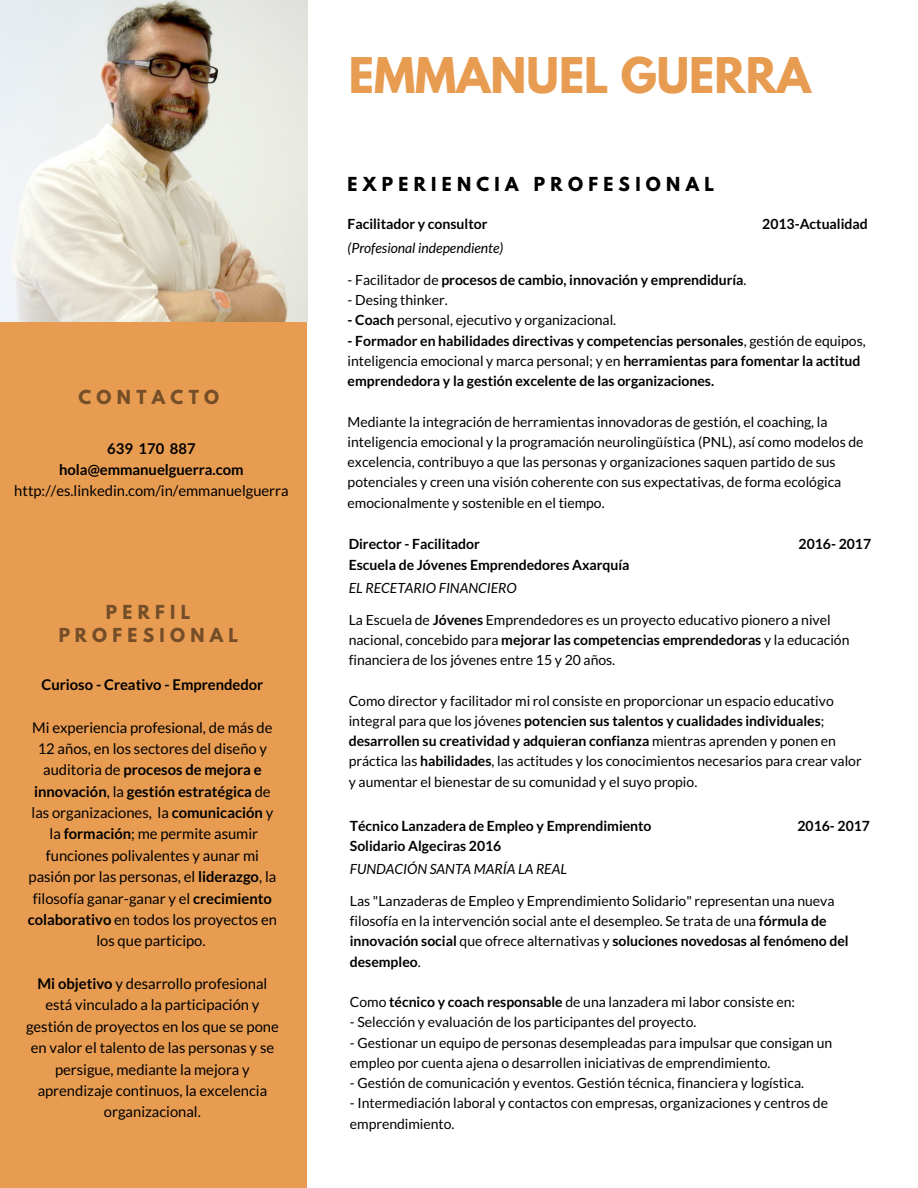
<style>
.page{position:relative;width:918px;height:1188px;background:#fff}
.page>*{position:absolute;margin:0;border:0;box-sizing:border-box;transform-origin:0 0}
.t1{font:700 43.65px "League Spartan";color:#e89c51}
.t2{font:700 17.1px/23.7px "League Spartan";letter-spacing:.31em;color:#000;text-align:center}
.t3{font:14.85px/21.3px "Lato";color:#000;text-align:center}
.t4{font:700 14.85px/21.3px "Lato";color:#000;text-align:center}
.t5{font:13.95px/20.2px "Lato";color:#000}
.t6{font:700 13.95px/20.2px "Lato";color:#000}
.t7{font:italic 13.95px "Lato";color:#000}
.s1{font-weight:700}
.s2{font-weight:400}
</style>
<div class="page">
<div style="left:0;top:0;width:307px;height:1188px;background:#e89c51"></div>
<img style="left:0;top:0;width:307px;height:322px">
<p class="t2" style="left:78px;top:387px;width:142px">CONTACTO</p>
<p class="t4" style="left:59px;top:437px;width:186px">639 170 887 hola@emmanuelguerra.com</p>
<p class="t3" style="left:14px;top:480px;width:276px">http://es.linkedin.com/in/emmanuelguerra</p>
<p class="t2" style="left:58px;top:602px;width:182px">PERFIL<br>PROFESIONAL</p>
<p class="t4" style="left:42px;top:673px;width:223px">Curioso - Creativo - Emprendedor</p>
<p class="t3" style="left:28px;top:716px;width:251px">Mi experiencia profesional, de más de 12 años, en los sectores del diseño y auditoria de <span class="s1">procesos de mejora e innovación</span>, la <span class="s1">gestión estratégica</span> de las organizaciones, la <span class="s1">comunicación</span> y la <span class="s1">formación</span>; me permite asumir funciones polivalentes y aunar mi pasión por las personas, el <span class="s1">liderazgo</span>, la filosofía ganar-ganar y el <span class="s1">crecimiento colaborativo</span> en todos los proyectos en los que participo.</p>
<p class="t3" style="left:26px;top:973px;width:254px"><span class="s1">Mi objetivo</span> y desarrollo profesional está vinculado a la participación y gestión de proyectos en los que se pone en valor el talento de las personas y se persigue, mediante la mejora y aprendizaje continuos, la excelencia organizacional.</p>
<h1 class="t1" style="left:349px;top:53px;width:464px">EMMANUEL GUERRA</h1>
<p class="t2" style="left:348px;top:175px;width:368px">EXPERIENCIA PROFESIONAL</p>
<p class="t6" style="left:348px;top:213px;width:141px">Facilitador y consultor</p>
<p class="t7" style="left:348px;top:240px;width:157px">(Profesional independiente)</p>
<p class="t6" style="left:762px;top:213px;width:107px">2013-Actualidad</p>
<p class="t6" style="left:348px;top:269px;width:400px"><span class="s2">- Facilitador de</span> procesos de cambio, innovación y emprendiduría<span class="s2">.</span></p>
<p class="t5" style="left:348px;top:290px;width:102px">- Desing thinker.</p>
<p class="t5" style="left:348px;top:310px;width:270px"><span class="s1">- Coach</span> personal, ejecutivo y organizacional.</p>
<p class="t6" style="left:348px;top:330px;width:520px">- Formador en habilidades directivas y competencias personales<span class="s2">, gestión de equipos, inteligencia emocional y marca personal; y en</span> herramientas para fomentar la actitud emprendedora y la gestión excelente de las organizaciones.</p>
<p class="t5" style="left:348px;top:411px;width:518px">Mediante la integración de herramientas innovadoras de gestión, el coaching, la inteligencia emocional y la programación neurolingüística (PNL), así como modelos de excelencia, contribuyo a que las personas y organizaciones saquen partido de sus potenciales y creen una visión coherente con sus expectativas, de forma ecológica emocionalmente y sostenible en el tiempo.</p>
<p class="t6" style="left:349px;top:534px;width:282px">Director - Facilitador<br>Escuela de Jóvenes Emprendedores Axarquía</p>
<p class="t7" style="left:349px;top:579px;width:169px">EL RECETARIO FINANCIERO</p>
<p class="t6" style="left:799px;top:534px;width:74px">2016- 2017</p>
<p class="t5" style="left:349px;top:609px;width:502px">La Escuela de <span class="s1">Jóvenes</span> Emprendedores es un proyecto educativo pionero a nivel nacional, concebido para <span class="s1">mejorar las competencias emprendedoras</span> y la educación financiera de los jóvenes entre 15 y 20 años.</p>
<p class="t5" style="left:349px;top:690px;width:514px">Como director y facilitador mi rol consiste en proporcionar un espacio educativo integral para que los jóvenes <span class="s1">potencien sus talentos y cualidades individuales</span>; <span class="s1">desarrollen su creatividad y adquieran confianza</span> mientras aprenden y ponen en práctica las <span class="s1">habilidades</span>, las actitudes y los conocimientos necesarios para crear valor y aumentar el bienestar de su comunidad y el suyo propio.</p>
<p class="t6" style="left:350px;top:815px;width:303px">Técnico Lanzadera de Empleo y Emprendimiento<br>Solidario Algeciras 2016</p>
<p class="t7" style="left:350px;top:861px;width:219px">FUNDACIÓN SANTA MARÍA LA REAL</p>
<p class="t6" style="left:797px;top:815px;width:74px">2016- 2017</p>
<p class="t5" style="left:350px;top:890px;width:500px">Las "Lanzaderas de Empleo y Emprendimiento Solidario" representan una nueva filosofía en la intervención social ante el desempleo. Se trata de una <span class="s1">fórmula de innovación social</span> que ofrece alternativas y <span class="s1">soluciones novedosas al fenómeno del desempleo</span>.</p>
<p class="t5" style="left:350px;top:992px;width:447px">Como <span class="s1">técnico y coach responsable</span> de una lanzadera mi labor consiste en:</p>
<p class="t5" style="left:350px;top:1012px;width:348px">- Selección y evaluación de los participantes del proyecto.</p>
<p class="t5" style="left:350px;top:1032px;width:484px">- Gestionar un equipo de personas desempleadas para impulsar que consigan un empleo por cuenta ajena o desarrollen iniciativas de emprendimiento.</p>
<p class="t5" style="left:350px;top:1073px;width:456px">- Gestión de comunicación y eventos. Gestión técnica, financiera y logística.</p>
<p class="t5" style="left:350px;top:1093px;width:480px">- Intermediación laboral y contactos con empresas, organizaciones y centros de emprendimiento.</p>
</div>
